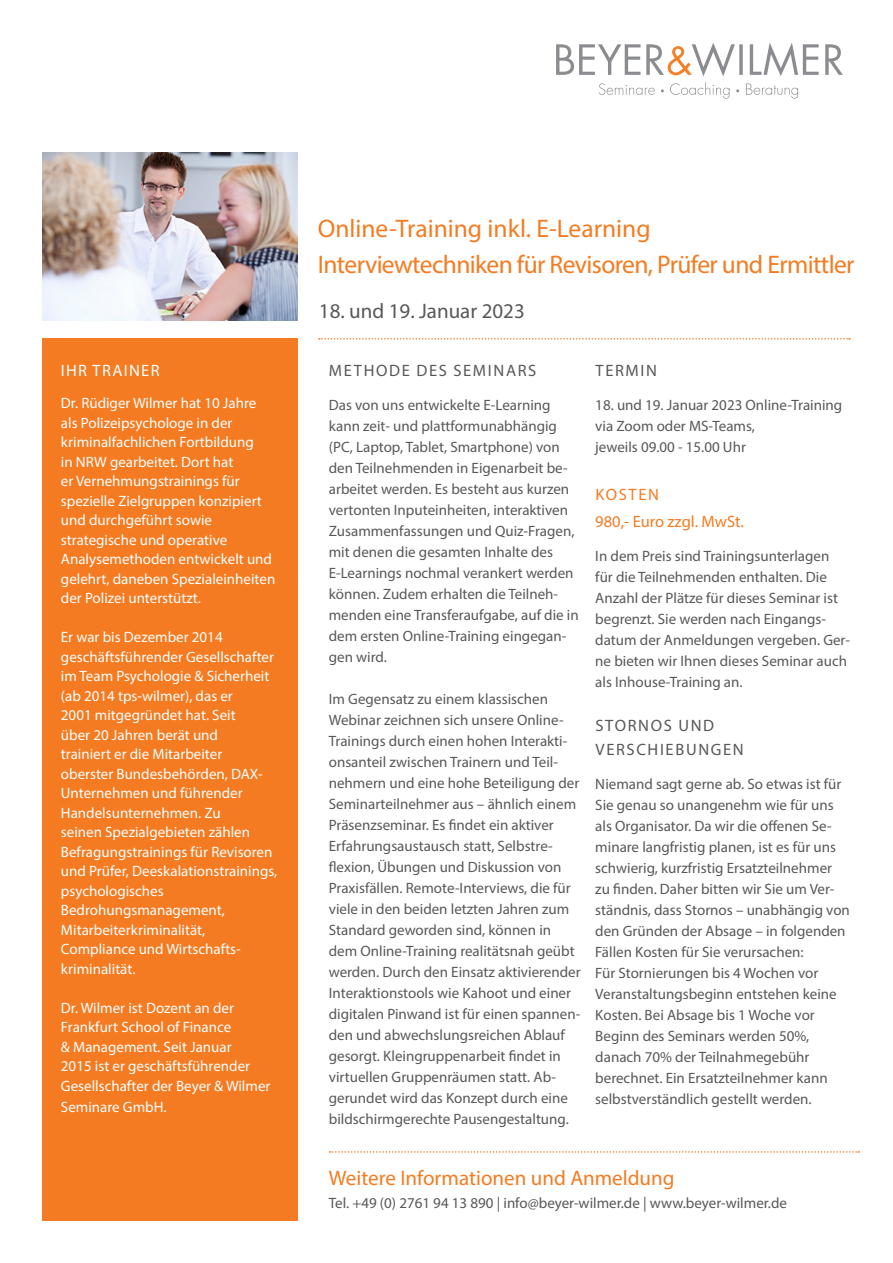
<style>
.page{position:relative;width:893px;height:1263px;background:#fff}
.page>*{position:absolute;margin:0;border:0;box-sizing:border-box;transform-origin:0 0}
.t1{font:25.5px/36px "Myriad Pro";letter-spacing:-.025em;color:#f47b21}
.t2{font:21px "Myriad Pro";color:#f47b21}
.t3{font:21px "Myriad Pro";color:#57585a}
.t4{font:16.5px "Myriad Pro";letter-spacing:.1em;color:#57585a}
.t5{font:16.5px "Myriad Pro";color:#f47b21}
.t6{font:16.5px "Myriad Pro";letter-spacing:.08em;color:#fff}
.t7{font:15px/21px "Myriad Pro";color:#57585a}
.t8{font:15px/19.5px "Myriad Pro";color:#fff}
</style>
<div class="page">
<div style="left:43px;top:338px;width:255px;height:882px;background:#f47b21"></div>
<svg style="left:319px;top:338px;width:531px;height:2px"></svg>
<svg style="left:599px;top:82px;width:199px;height:17px"></svg>
<svg style="left:556px;top:43px;width:287px;height:33px"></svg>
<svg style="left:330px;top:1151px;width:529px;height:2px"></svg>
<img style="left:43px;top:152px;width:255px;height:168px">
<p class="t6" style="left:61px;top:360px;width:100px">IHR TRAINER</p>
<p class="t8" style="left:61px;top:393px;width:216px">Dr. Rüdiger Wilmer hat 10 Jahre als Polizeipsychologe in der kriminalfachlichen Fortbildung<br>in NRW gearbeitet. Dort hat<br>er Vernehmungstrainings für spezielle Zielgruppen konzipiert und durchgeführt sowie strategische und operative<br>Analysemethoden entwickelt und gelehrt, daneben Spezialeinheiten der Polizei unterstützt.</p>
<p class="t8" style="left:61px;top:627px;width:218px">Er war bis Dezember 2014 geschäftsführender Gesellschafter im Team Psychologie &amp; Sicherheit (ab 2014 tps-wilmer), das er<br>2001 mitgegründet hat. Seit<br>über 20 Jahren berät und<br>trainiert er die Mitarbeiter oberster Bundesbehörden, DAX-<br>Unternehmen und führender<br>Handelsunternehmen. Zu<br>seinen Spezialgebieten zählen<br>Befragungstrainings für Revisoren und Prüfer, Deeskalationstrainings, psychologisches<br>Bedrohungsmanagement,<br>Mitarbeiterkriminalität,<br>Compliance und Wirtschafts&shy;kriminalität.</p>
<p class="t8" style="left:61px;top:998px;width:211px">Dr. Wilmer ist Dozent an der<br>Frankfurt School of Finance<br>&amp; Management. Seit Januar<br>2015 ist er geschäftsführender<br>Gesellschafter der Beyer &amp; Wilmer</p>
<p class="t8" style="left:61px;top:1097px;width:107px">Seminare GmbH.</p>
<p class="t1" style="left:318px;top:210px;width:538px">Online-Training inkl. E-Learning<br>Interviewtechniken für Revisoren, Prüfer und Ermittler</p>
<p class="t3" style="left:319px;top:298px;width:207px">18. und 19. Januar 2023</p>
<p class="t4" style="left:329px;top:360px;width:209px">METHODE DES SEMINARS</p>
<p class="t7" style="left:329px;top:394px;width:251px">Das von uns entwickelte E-Learning kann zeit- und plattformunabhängig (PC, Laptop, Tablet, Smartphone) von den Teilnehmenden in Eigenarbeit be&shy;arbeitet werden. Es besteht aus kurzen vertonten Inputeinheiten, interaktiven Zusammenfassungen und Quiz-Fragen, mit denen die gesamten Inhalte des E-Learnings nochmal verankert werden können. Zudem erhalten die Teilneh&shy;menden eine Transferaufgabe, auf die in dem ersten Online-Training eingegan&shy;gen wird.</p>
<p class="t7" style="left:329px;top:688px;width:253px">Im Gegensatz zu einem klassischen Webinar zeichnen sich unsere Online-Trainings durch einen hohen Interakti&shy;onsanteil zwischen Trainern und Teil&shy;nehmern und eine hohe Beteiligung der Seminarteilnehmer aus – ähnlich einem Präsenzseminar. Es findet ein aktiver Erfahrungsaustausch statt, Selbstre&shy;flexion, Übungen und Diskussion von Praxisfällen. Remote-Interviews, die für viele in den beiden letzten Jahren zum Standard geworden sind, können in dem Online-Training realitätsnah geübt werden. Durch den Einsatz aktivierender Interaktionstools wie Kahoot und einer digitalen Pinwand ist für einen spannen&shy;den und abwechslungsreichen Ablauf gesorgt. Kleingruppenarbeit findet in virtuellen Gruppenräumen statt. Ab&shy;gerundet wird das Konzept durch eine bildschirmgerechte Pausengestaltung.</p>
<p class="t4" style="left:595px;top:360px;width:63px">TERMIN</p>
<p class="t7" style="left:595px;top:394px;width:248px">18. und 19. Januar 2023 Online-Training via Zoom oder MS-Teams,<br>jeweils 09.00 - 15.00 Uhr</p>
<p class="t5" style="left:595px;top:484px;width:65px">KOSTEN</p>
<p class="t5" style="left:595px;top:511px;width:150px">980,- Euro zzgl. MwSt.</p>
<p class="t7" style="left:595px;top:545px;width:244px">In dem Preis sind Trainingsunterlagen für die Teilnehmenden enthalten. Die Anzahl der Plätze für dieses Seminar ist begrenzt. Sie werden nach Eingangs-</p>
<p class="t7" style="left:595px;top:629px;width:256px">datum der Anmeldungen vergeben. Ger&shy;ne bieten wir Ihnen dieses Seminar auch</p>
<p class="t7" style="left:595px;top:671px;width:149px">als Inhouse-Training an.</p>
<p class="t4" style="left:595px;top:715px;width:120px">STORNOS UND</p>
<p class="t4" style="left:595px;top:739px;width:150px">VERSCHIEBUNGEN</p>
<p class="t7" style="left:595px;top:773px;width:248px">Niemand sagt gerne ab. So etwas ist für Sie genau so unangenehm wie für uns als Organisator. Da wir die offenen Se&shy;minare langfristig planen, ist es für uns schwierig, kurzfristig Ersatzteilnehmer</p>
<p class="t7" style="left:595px;top:878px;width:256px">zu finden. Daher bitten wir Sie um Ver&shy;ständnis, dass Stornos – unabhängig von den Gründen der Absage – in folgenden Fällen Kosten für Sie verursachen:</p>
<p class="t7" style="left:595px;top:962px;width:243px">Für Stornierungen bis 4 Wochen vor Veranstaltungsbeginn entstehen keine Kosten. Bei Absage bis 1 Woche vor Beginn des Seminars werden 50%, danach 70% der Teilnahmegebühr berechnet. Ein Ersatzteilnehmer kann selbstverständlich gestellt werden.</p>
<p class="t2" style="left:329px;top:1165px;width:347px">Weitere Informationen und Anmeldung</p>
<p class="t7" style="left:329px;top:1192px;width:460px">Tel. +49 (0) 2761 94 13 890 | info@beyer-wilmer.de | www.beyer-wilmer.de</p>
</div>
